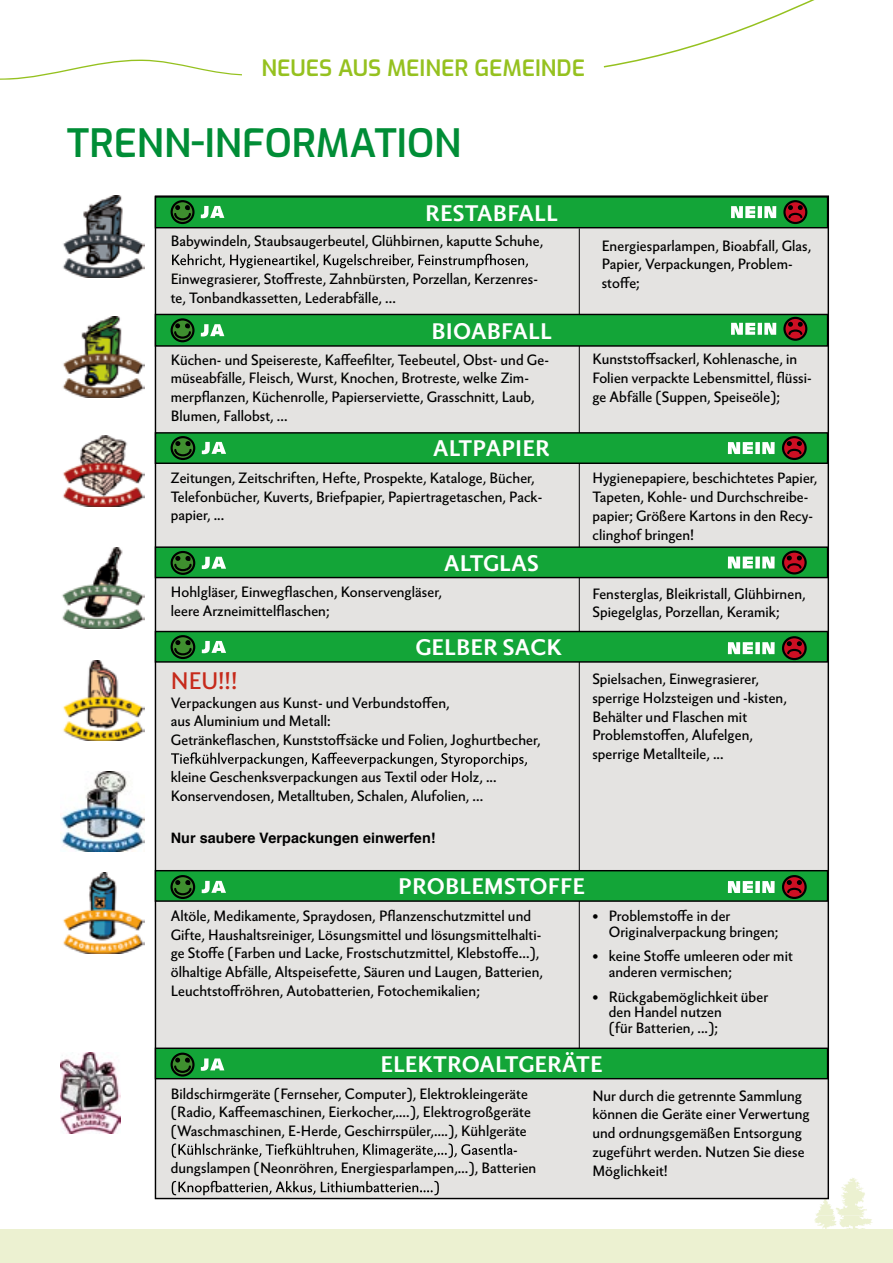
<style>
.page{position:relative;width:893px;height:1263px;background:#fff}
.page>*{position:absolute;margin:0;border:0;box-sizing:border-box;transform-origin:0 0}
.t1{font:600 39px "Exo";color:#008d36}
.t2{font:23.1px "Berling Nova Sans W04";color:#c62a1b}
.t3{font:600 22.5px "Exo";color:#95c11f}
.t4{font:700 21.6px "Berling Nova Sans W04";letter-spacing:.01em;color:#fff}
.t5{font:14.4px/18.8px "Berling Nova Sans W04";letter-spacing:.005em;color:#000}
.t6{font:700 14.4px "Helvetica";letter-spacing:.005em;color:#000}
</style>
<div class="page">
<svg style="left:0;top:59px;width:242px;height:21px"></svg>
<svg style="left:603px;top:0;width:212px;height:68px"></svg>
<svg style="left:731px;top:1178px;width:142px;height:51px"></svg>
<div style="left:0;top:1229px;width:893px;height:34px;background:#ecf1d1"></div>
<img style="left:62px;top:196px;width:82px;height:81px">
<img style="left:62px;top:317px;width:82px;height:80px">
<img style="left:63px;top:436px;width:81px;height:71px">
<img style="left:62px;top:548px;width:83px;height:81px">
<img style="left:63px;top:660px;width:81px;height:80px">
<img style="left:61px;top:771px;width:84px;height:80px">
<img style="left:63px;top:873px;width:81px;height:81px">
<div style="left:155px;top:196px;width:673px;height:1002px;background:#e4e3e1"></div>
<div style="left:155px;top:197px;width:673px;height:31px;background:#13a538"></div>
<div style="left:155px;top:196px;width:673px;height:32px;border:1px solid #000"></div>
<svg style="left:784px;top:201px;width:22px;height:22px"></svg>
<div style="left:783px;top:200px;width:24px;height:24px;border:2px solid #000;border-radius:50%"></div>
<svg style="left:787px;top:205px;width:16px;height:14px"></svg>
<svg style="left:731px;top:206px;width:45px;height:12px"></svg>
<svg style="left:172px;top:201px;width:21px;height:22px"></svg>
<div style="left:171px;top:200px;width:24px;height:24px;border:2px solid #000;border-radius:50%"></div>
<svg style="left:173px;top:205px;width:19px;height:16px"></svg>
<svg style="left:201px;top:206px;width:23px;height:12px"></svg>
<svg style="left:172px;top:254px;width:356px;height:14px"></svg>
<svg style="left:171px;top:752px;width:356px;height:15px"></svg>
<svg style="left:172px;top:1143px;width:341px;height:15px"></svg>
<svg style="left:172px;top:1181px;width:267px;height:14px"></svg>
<hr style="left:579px;top:228px;width:1px;height:821px;background:#000">
<div style="left:155px;top:1048px;width:673px;height:31px;background:#13a538"></div>
<div style="left:155px;top:1047px;width:673px;height:32px;border:1px solid #000"></div>
<svg style="left:172px;top:1054px;width:21px;height:21px"></svg>
<div style="left:171px;top:1052px;width:24px;height:24px;border:2px solid #000;border-radius:50%"></div>
<svg style="left:173px;top:1058px;width:19px;height:16px"></svg>
<svg style="left:201px;top:1058px;width:23px;height:13px"></svg>
<div style="left:155px;top:871px;width:673px;height:30px;background:#13a538"></div>
<div style="left:155px;top:870px;width:673px;height:32px;border:1px solid #000"></div>
<svg style="left:172px;top:876px;width:22px;height:22px"></svg>
<div style="left:170px;top:875px;width:25px;height:24px;border:2px solid #000;border-radius:50%"></div>
<svg style="left:173px;top:880px;width:20px;height:16px"></svg>
<svg style="left:202px;top:881px;width:24px;height:12px"></svg>
<svg style="left:783px;top:876px;width:23px;height:22px"></svg>
<div style="left:782px;top:875px;width:25px;height:24px;border:2px solid #000;border-radius:50%"></div>
<svg style="left:786px;top:880px;width:17px;height:14px"></svg>
<svg style="left:728px;top:881px;width:47px;height:12px"></svg>
<div style="left:155px;top:631px;width:673px;height:31px;background:#13a538"></div>
<div style="left:155px;top:631px;width:673px;height:32px;border:1px solid #000"></div>
<svg style="left:172px;top:636px;width:22px;height:22px"></svg>
<div style="left:171px;top:635px;width:24px;height:24px;border:2px solid #000;border-radius:50%"></div>
<svg style="left:173px;top:640px;width:20px;height:16px"></svg>
<svg style="left:202px;top:641px;width:24px;height:12px"></svg>
<svg style="left:783px;top:637px;width:23px;height:22px"></svg>
<div style="left:782px;top:636px;width:25px;height:24px;border:2px solid #000;border-radius:50%"></div>
<svg style="left:786px;top:641px;width:17px;height:14px"></svg>
<svg style="left:728px;top:642px;width:47px;height:12px"></svg>
<div style="left:155px;top:547px;width:673px;height:30px;background:#13a538"></div>
<div style="left:155px;top:546px;width:673px;height:32px;border:1px solid #000"></div>
<svg style="left:172px;top:552px;width:22px;height:22px"></svg>
<div style="left:171px;top:551px;width:24px;height:24px;border:2px solid #000;border-radius:50%"></div>
<svg style="left:173px;top:556px;width:20px;height:16px"></svg>
<svg style="left:202px;top:557px;width:24px;height:12px"></svg>
<svg style="left:783px;top:552px;width:23px;height:21px"></svg>
<div style="left:782px;top:550px;width:25px;height:24px;border:2px solid #000;border-radius:50%"></div>
<svg style="left:786px;top:555px;width:17px;height:15px"></svg>
<svg style="left:728px;top:556px;width:47px;height:12px"></svg>
<div style="left:155px;top:433px;width:673px;height:30px;background:#13a538"></div>
<div style="left:155px;top:432px;width:673px;height:32px;border:1px solid #000"></div>
<svg style="left:172px;top:437px;width:22px;height:22px"></svg>
<div style="left:171px;top:436px;width:24px;height:24px;border:2px solid #000;border-radius:50%"></div>
<svg style="left:173px;top:441px;width:20px;height:16px"></svg>
<svg style="left:202px;top:442px;width:24px;height:12px"></svg>
<svg style="left:783px;top:437px;width:23px;height:22px"></svg>
<div style="left:782px;top:436px;width:25px;height:24px;border:2px solid #000;border-radius:50%"></div>
<svg style="left:786px;top:441px;width:17px;height:14px"></svg>
<svg style="left:728px;top:442px;width:47px;height:12px"></svg>
<div style="left:155px;top:314px;width:673px;height:32px;background:#13a538"></div>
<div style="left:155px;top:314px;width:673px;height:33px;border:1px solid #000"></div>
<img style="left:60px;top:1052px;width:61px;height:81px">
<svg style="left:172px;top:319px;width:21px;height:22px"></svg>
<div style="left:171px;top:318px;width:24px;height:24px;border:2px solid #000;border-radius:50%"></div>
<svg style="left:173px;top:323px;width:19px;height:17px"></svg>
<svg style="left:201px;top:324px;width:23px;height:12px"></svg>
<svg style="left:784px;top:318px;width:22px;height:22px"></svg>
<div style="left:783px;top:317px;width:24px;height:24px;border:2px solid #000;border-radius:50%"></div>
<svg style="left:787px;top:322px;width:16px;height:14px"></svg>
<svg style="left:731px;top:323px;width:45px;height:12px"></svg>
<h3 class="t3" style="left:261px;top:51px;width:325px">NEUES AUS MEINER GEMEINDE</h3>
<h1 class="t1" style="left:67px;top:115px;width:396px">TRENN-INFORMATION</h1>
<h3 class="t4" style="left:425px;top:197px;width:134px">RESTABFALL</h3>
<p class="t5" style="left:171px;top:231px;width:374px">Babywindeln, Staubsaugerbeutel, Glühbirnen, kaputte Schuhe,</p>
<p class="t5" style="left:171px;top:268px;width:369px">Einwegrasierer, Stoffreste, Zahnbürsten, Porzellan, Kerzenres&shy;te, Tonbandkassetten, Lederabfälle, ...</p>
<h3 class="t4" style="left:431px;top:315px;width:122px">BIOABFALL</h3>
<p class="t5" style="left:602px;top:235px;width:211px">Energiesparlampen, Bioabfall, Glas,<br>Papier, Verpackungen, Problem&shy;stoffe;</p>
<p class="t5" style="left:171px;top:349px;width:380px">Küchen- und Speisereste, Kaffeefilter, Teebeutel, Obst- und Ge&shy;müseabfälle, Fleisch, Wurst, Knochen, Brotreste, welke Zim&shy;merpflanzen, Küchenrolle, Papierserviette, Grasschnitt, Laub, Blumen, Fallobst, ...</p>
<p class="t5" style="left:592px;top:349px;width:221px">Kunststoffsackerl, Kohlenasche, in<br>Folien verpackte Lebensmittel, flüssi&shy;ge Abfälle (Suppen, Speiseöle);</p>
<h3 class="t4" style="left:433px;top:433px;width:118px">ALTPAPIER</h3>
<p class="t5" style="left:171px;top:467px;width:373px">Zeitungen, Zeitschriften, Hefte, Prospekte, Kataloge, Bücher,<br>Telefonbücher, Kuverts, Briefpapier, Papiertragetaschen, Pack&shy;papier, ...</p>
<p class="t5" style="left:592px;top:468px;width:226px">Hygienepapiere, beschichtetes Papier, Tapeten, Kohle- und Durchschreibe&shy;papier; Größere Kartons in den Recy&shy;clinghof bringen!</p>
<h3 class="t4" style="left:444px;top:547px;width:96px">ALTGLAS</h3>
<p class="t5" style="left:171px;top:582px;width:273px">Hohlgläser, Einwegflaschen, Konservengläser, leere Arzneimittelflaschen;</p>
<p class="t5" style="left:592px;top:583px;width:215px">Fensterglas, Bleikristall, Glühbirnen,<br>Spiegelglas, Porzellan, Keramik;</p>
<h3 class="t4" style="left:415px;top:632px;width:148px">GELBER SACK</h3>
<h2 class="t2" style="left:171px;top:663px;width:68px">NEU!!!</h2>
<p class="t5" style="left:171px;top:692px;width:371px">Verpackungen aus Kunst- und Verbundstoffen,<br>aus Aluminium und Metall:<br>Getränkeflaschen, Kunststoffsäcke und Folien, Joghurtbecher,</p>
<p class="t5" style="left:171px;top:767px;width:327px">kleine Geschenksverpackungen aus Textil oder Holz, ...<br>Konservendosen, Metalltuben, Schalen, Alufolien, ...</p>
<p class="t6" style="left:171px;top:826px;width:266px">Nur saubere Verpackungen einwerfen!</p>
<p class="t5" style="left:592px;top:669px;width:196px">Spielsachen, Einwegrasierer, sperrige Holzsteigen und -kisten,<br>Behälter und Flaschen mit<br>Problemstoffen, Alufelgen, sperrige Metallteile, ...</p>
<h3 class="t4" style="left:398px;top:871px;width:188px">PROBLEMSTOFFE</h3>
<p class="t5" style="left:171px;top:905px;width:374px">Altöle, Medikamente, Spraydosen, Pflanzenschutzmittel und Gifte, Haushaltsreiniger, Lösungsmittel und lösungsmittelhalti&shy;ge Stoffe (Farben und Lacke, Frostschutzmittel, Klebstoffe...), ölhaltige Abfälle, Altspeisefette, Säuren und Laugen, Batterien, Leuchtstoffröhren, Autobatterien, Fotochemikalien;</p>
<p class="t5" style="left:609px;top:907px;width:171px;line-height:15.9px;text-indent:-16px">• Problemstoffe in der<br>Originalverpackung bringen;</p>
<p class="t5" style="left:609px;top:947px;width:186px;line-height:15.9px;text-indent:-16px">• keine Stoffe umleeren oder mit anderen vermischen;</p>
<p class="t5" style="left:609px;top:987px;width:161px;line-height:15.9px;text-indent:-16px">• Rückgabemöglichkeit über den Handel nutzen<br>(für Batterien, ...);</p>
<h3 class="t4" style="left:380px;top:1048px;width:224px">ELEKTROALTGERÄTE</h3>
<p class="t5" style="left:171px;top:1083px;width:359px">Bildschirmgeräte (Fernseher, Computer), Elektrokleingeräte</p>
<p class="t5" style="left:171px;top:1102px;width:362px">(Radio, Kaffeemaschinen, Eierkocher,….), Elektrogroßgeräte</p>
<p class="t5" style="left:171px;top:1120px;width:357px">(Waschmaschinen, E-Herde, Geschirrspüler,….), Kühlgeräte</p>
<p class="t5" style="left:513px;top:1139px;width:6px">-</p>
<p class="t5" style="left:171px;top:1158px;width:367px">dungslampen (Neonröhren, Energiesparlampen,…), Batterien</p>
<p class="t5" style="left:592px;top:1085px;width:219px">Nur durch die getrennte Sammlung können die Geräte einer Verwertung und ordnungsgemäßen Entsorgung zugeführt werden. Nutzen Sie diese<br>Möglichkeit!</p>
</div>
